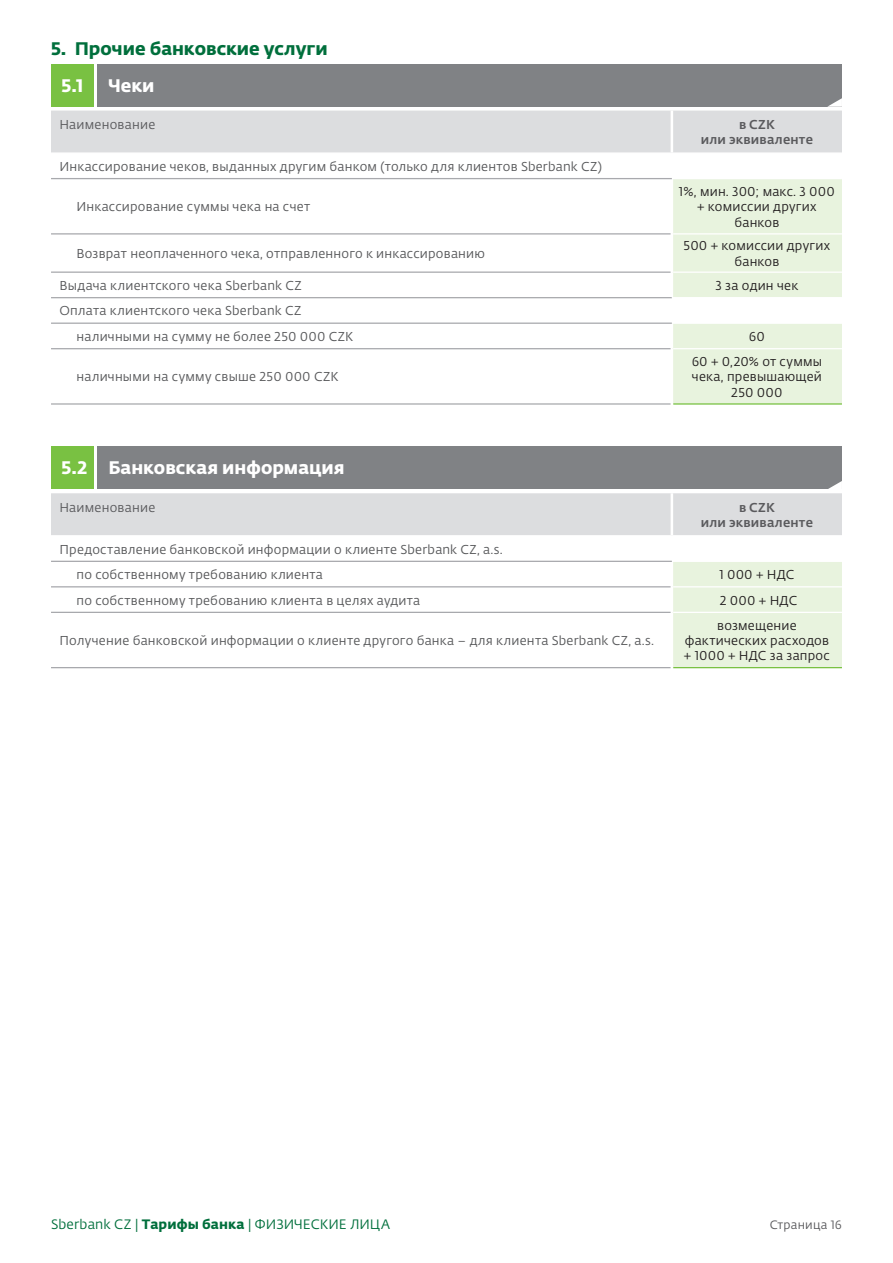
<style>
.page{position:relative;width:893px;height:1263px;background:#fff}
.page>*{position:absolute;margin:0;border:0;box-sizing:border-box;transform-origin:0 0}
.t1{font:18px "Fedra Sans Pro Bold LF";color:#fff}
.t2{font:18px "Fedra Sans Pro Bold LF";color:#006f3c}
.t3{font:13.5px "Fedra Sans Pro Book LF";letter-spacing:.005em;color:#006f3c}
.t4{font:12.75px "Fedra Sans Pro Book LF";letter-spacing:.02em;color:#57585a}
.t5{font:12.75px/15.3px "Fedra Sans Pro Book LF";letter-spacing:.015em;color:#231f20;text-align:center}
.t6{font:12.75px "Fedra Sans Pro Medium LF";letter-spacing:.015em;color:#5a5a5d}
.t7{font:12.75px "Fedra Sans Pro Book LF";letter-spacing:.02em;color:#5a5a5d}
.t8{font:12px "Fedra Sans Pro Book LF";letter-spacing:.02em;color:#5a5a5d}
.s1{font-family:"Fedra Sans Pro Bold LF"}
</style>
<div class="page">
<div style="left:98px;top:64px;width:744px;height:42px;background:#808285"></div>
<div style="left:51px;top:64px;width:43px;height:42px;background:#79c142"></div>
<svg style="left:51px;top:179px;width:620px;height:171px"></svg>
<svg style="left:671px;top:179px;width:171px;height:226px"></svg>
<hr style="left:51px;top:178px;width:621px;height:1px;background:#a8a9ad">
<hr style="left:51px;top:233px;width:620px;height:1px;background:#a8a9ad">
<hr style="left:51px;top:271px;width:620px;height:2px;background:#a8a9ad">
<hr style="left:51px;top:297px;width:621px;height:1px;background:#a8a9ad">
<hr style="left:51px;top:323px;width:621px;height:1px;background:#a8a9ad">
<hr style="left:51px;top:348px;width:620px;height:1px;background:#a8a9ad">
<hr style="left:51px;top:403px;width:620px;height:2px;background:#a8a9ad">
<hr style="left:672px;top:297px;width:170px;height:1px;background:#fff">
<svg style="left:51px;top:98px;width:791px;height:55px"></svg>
<div style="left:98px;top:446px;width:744px;height:43px;background:#808285"></div>
<div style="left:51px;top:446px;width:43px;height:43px;background:#79c142"></div>
<svg style="left:51px;top:560px;width:621px;height:109px"></svg>
<div style="left:671px;top:562px;width:171px;height:107px;background:#e8f3de"></div>
<hr style="left:51px;top:561px;width:621px;height:1px;background:#a8a9ad">
<hr style="left:51px;top:586px;width:620px;height:1px;background:#a8a9ad">
<hr style="left:51px;top:612px;width:620px;height:1px;background:#a8a9ad">
<hr style="left:51px;top:667px;width:620px;height:1px;background:#a8a9ad">
<svg style="left:51px;top:481px;width:791px;height:54px"></svg>
<p class="t2" style="left:51px;top:35px;width:278px">5. Прочие банковские услуги</p>
<p class="t1" style="left:62px;top:71px;width:23px">5.1</p>
<p class="t1" style="left:108px;top:71px;width:48px">Чеки</p>
<p class="t7" style="left:60px;top:116px;width:97px">Наименование</p>
<p class="t6" style="left:739px;top:115px;width:37px">в CZK</p>
<p class="t6" style="left:701px;top:130px;width:114px">или эквиваленте</p>
<p class="t4" style="left:60px;top:157px;width:544px">Инкассирование чеков, выданных другим банком (только для клиентов Sberbank CZ)</p>
<p class="t4" style="left:77px;top:198px;width:235px">Инкассирование суммы чека на счет</p>
<p class="t5" style="left:679px;top:183px;width:158px">1%, мин. 300; макс. 3 000 + комиссии других банков</p>
<p class="t4" style="left:77px;top:245px;width:410px">Возврат неоплаченного чека, отправленного к инкассированию</p>
<p class="t5" style="left:684px;top:238px;width:148px">500 + комиссии других банков</p>
<p class="t4" style="left:60px;top:277px;width:244px">Выдача клиентского чека Sberbank CZ</p>
<p class="t5" style="left:716px;top:277px;width:84px">3 за один чек</p>
<p class="t4" style="left:60px;top:302px;width:243px">Оплата клиентского чека Sberbank CZ</p>
<p class="t4" style="left:77px;top:328px;width:278px">наличными на сумму не более 250 000 CZK</p>
<p class="t5" style="left:749px;top:328px;width:18px">60</p>
<p class="t4" style="left:77px;top:368px;width:263px">наличными на сумму свыше 250 000 CZK</p>
<p class="t5" style="left:692px;top:353px;width:132px">60 + 0,20% от суммы чека, превышающей<br>250 000</p>
<p class="t1" style="left:62px;top:454px;width:284px">5.2 Банковская информация</p>
<p class="t7" style="left:60px;top:498px;width:97px">Наименование</p>
<p class="t6" style="left:739px;top:497px;width:37px">в CZK</p>
<p class="t6" style="left:701px;top:513px;width:114px">или эквиваленте</p>
<p class="t4" style="left:60px;top:540px;width:445px">Предоставление банковской информации о клиенте Sberbank CZ, a.s.</p>
<p class="t4" style="left:77px;top:566px;width:248px">по собственному требованию клиента</p>
<p class="t5" style="left:719px;top:566px;width:77px">1 000 + НДС</p>
<p class="t4" style="left:77px;top:591px;width:345px">по собственному требованию клиента в целях аудита</p>
<p class="t5" style="left:720px;top:592px;width:79px">2 000 + НДС</p>
<p class="t4" style="left:60px;top:632px;width:596px">Получение банковской информации о клиенте другого банка – для клиента Sberbank CZ, a.s.</p>
<p class="t5" style="left:684px;top:617px;width:147px">возмещение фактических расходов + 1000 + НДС за запрос</p>
<p class="t3" style="left:51px;top:1215px;width:341px">Sberbank CZ | <span class="s1">Тарифы банка</span> | ФИЗИЧЕСКИЕ ЛИЦА</p>
<p class="t8" style="left:770px;top:1216px;width:74px">Страница 16</p>
</div>
